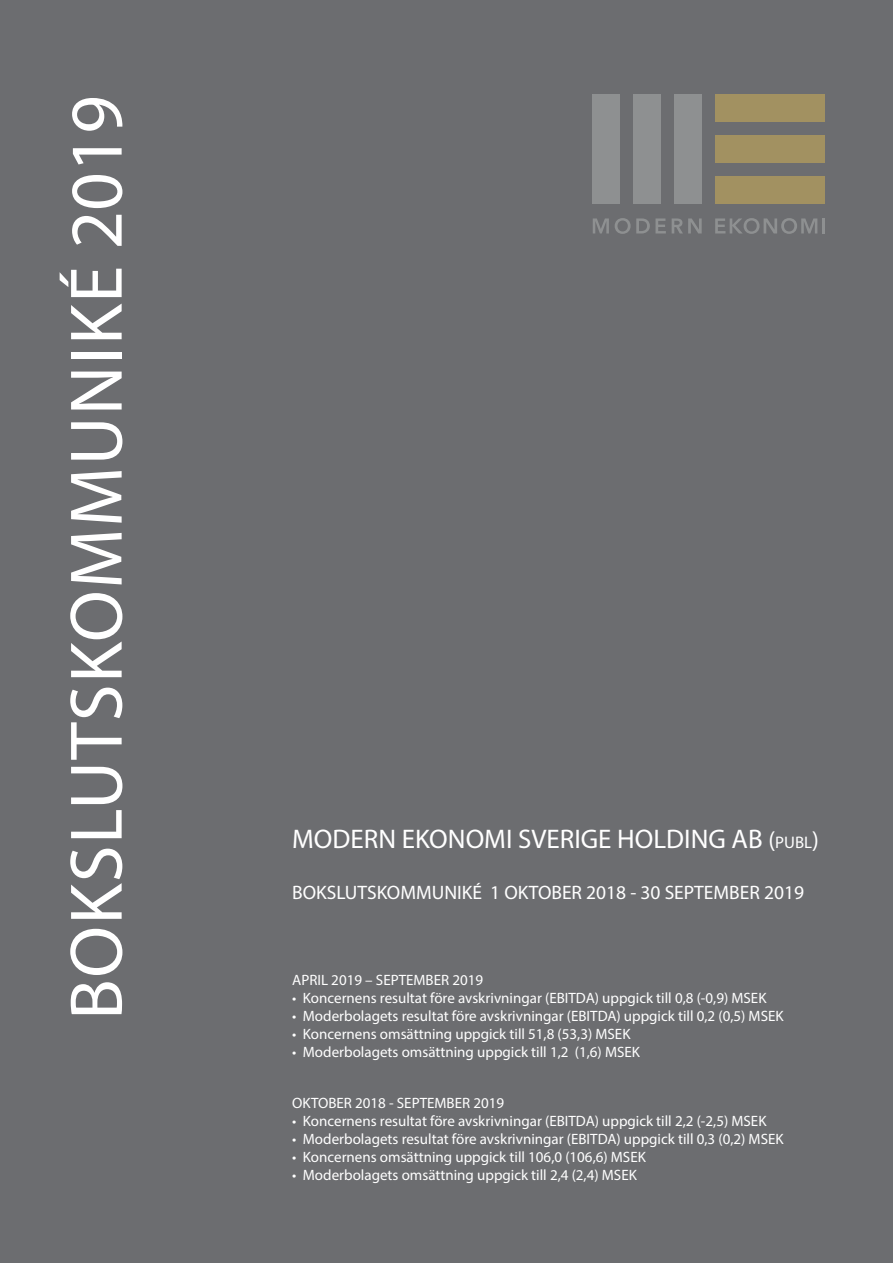
<style>
.page{position:relative;width:893px;height:1263px;background:#6c6d70}
.page>*{position:absolute;margin:0;border:0;box-sizing:border-box;transform-origin:0 0}
.H1_Header{font:75px "Myriad Pro";letter-spacing:.02em;color:#fff}
.t1{font:27px "Myriad Pro";color:#fff}
.Sidnummer_höger{font:19.5px "Myriad Pro";color:#fff}
.Sidnummer_höger-2{font:15px "Myriad Pro";color:#fff}
.s1{font-size:24px}
.s2{font-size:16.8px}
</style>
<div class="page">
<div style="left:592px;top:94px;width:28px;height:110px;background:#8e9091"></div>
<div style="left:633px;top:94px;width:28px;height:110px;background:#8e9091"></div>
<div style="left:674px;top:94px;width:28px;height:110px;background:#8e9091"></div>
<div style="left:715px;top:94px;width:110px;height:28px;background:#a29161"></div>
<div style="left:715px;top:135px;width:110px;height:28px;background:#a29161"></div>
<div style="left:715px;top:176px;width:110px;height:28px;background:#a29161"></div>
<svg style="left:593px;top:218px;width:16px;height:15px"></svg>
<svg style="left:615px;top:218px;width:51px;height:16px"></svg>
<svg style="left:672px;top:218px;width:30px;height:15px"></svg>
<svg style="left:715px;top:218px;width:102px;height:16px;background:#797b7d"></svg>
<hr style="left:822px;top:218px;width:3px;height:15px;background:#8e9091">
<p class="H1_Header" style="left:50px;top:1020px;width:926px;rotate:-90deg">BOKSLUTSKOMMUNIKÉ 2019</p>
<p class="t1" style="left:292px;top:823px;width:528px">MODERN EKONOMI SVERIGE HOLDING AB <span class="s1">(</span><span class="s2">publ</span><span class="s1">)</span></p>
<p class="Sidnummer_höger" style="left:292px;top:880px;width:513px">BOKSLUTSKOMMUNIKÉ 1 OKTOBER 2018 - 30 SEPTEMBER 2019</p>
<p class="Sidnummer_höger-2" style="left:292px;top:971px;width:192px">APRIL 2019 – SEPTEMBER 2019</p>
<p class="Sidnummer_höger-2" style="left:292px;top:989px;width:476px">• Koncernens resultat före avskrivningar (EBITDA) uppgick till 0,8 (-0,9) MSEK</p>
<p class="Sidnummer_höger-2" style="left:292px;top:1007px;width:493px">• Moderbolagets resultat före avskrivningar (EBITDA) uppgick till 0,2 (0,5) MSEK</p>
<p class="Sidnummer_höger-2" style="left:292px;top:1025px;width:340px">• Koncernens omsättning uppgick till 51,8 (53,3) MSEK</p>
<p class="Sidnummer_höger-2" style="left:292px;top:1043px;width:349px">• Moderbolagets omsättning uppgick till 1,2 (1,6) MSEK</p>
<p class="Sidnummer_höger-2" style="left:292px;top:1093px;width:213px">OKTOBER 2018 - SEPTEMBER 2019</p>
<p class="Sidnummer_höger-2" style="left:292px;top:1111px;width:476px">• Koncernens resultat före avskrivningar (EBITDA) uppgick till 2,2 (-2,5) MSEK</p>
<p class="Sidnummer_höger-2" style="left:292px;top:1129px;width:493px">• Moderbolagets resultat före avskrivningar (EBITDA) uppgick till 0,3 (0,2) MSEK</p>
<p class="Sidnummer_höger-2" style="left:292px;top:1147px;width:355px">• Koncernens omsättning uppgick till 106,0 (106,6) MSEK</p>
<p class="Sidnummer_höger-2" style="left:292px;top:1165px;width:346px">• Moderbolagets omsättning uppgick till 2,4 (2,4) MSEK</p>
</div>
